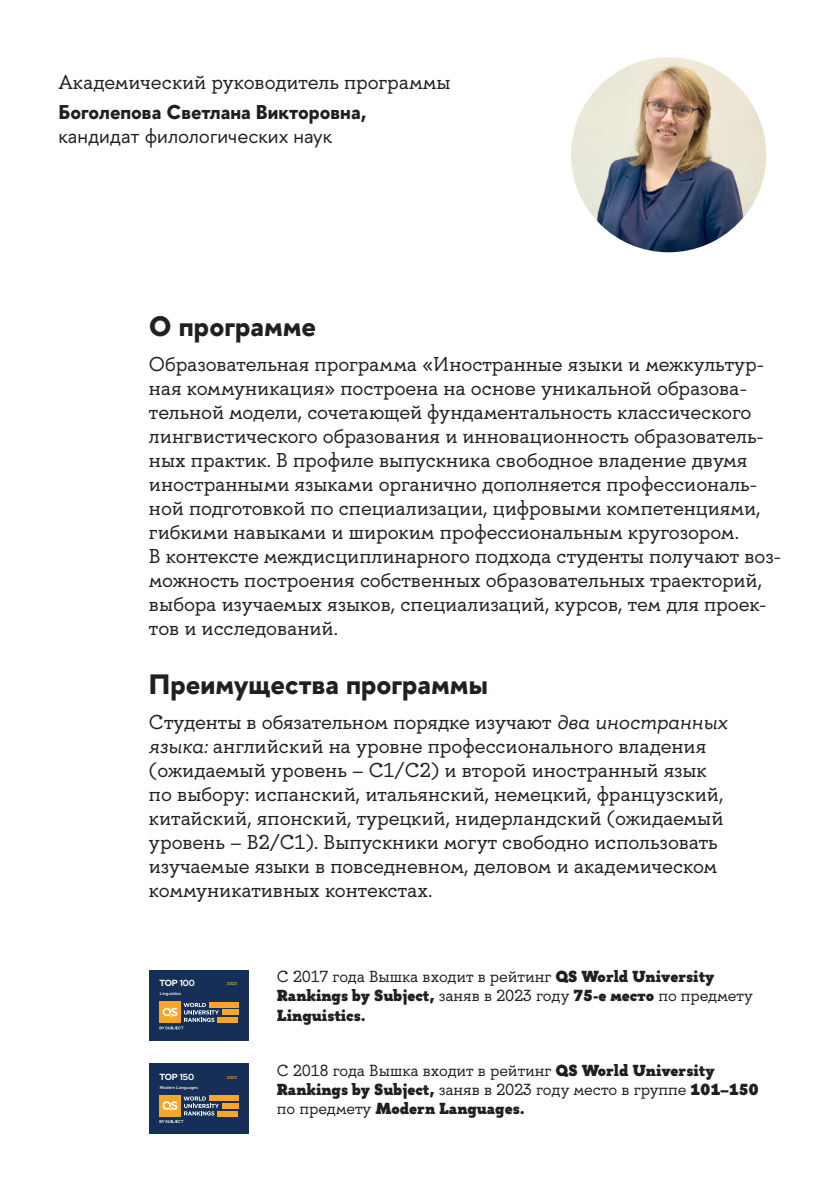
<style>
.page{position:relative;width:840px;height:1191px;background:#fff}
.page>*{position:absolute;margin:0;border:0;box-sizing:border-box;transform-origin:0 0}
.Заголовок{font:700 28px "HSE Sans";color:#231f20}
.Текст{font:20px/24px "HSE Slab";color:#231f20}
.t1{font:700 20px/24px "HSE Sans";color:#231f20}
.текст_рейтинг{font:16px/19.2px "HSE Slab";color:#231f20}
.текст_рейтинг-2{font:900 16px/19.2px "HSE Slab";color:#231f20}
.t2{font:700 8.8px "Red Hat Display";color:#fff}
.t3{font:500 4.2px "Red Hat Text";color:#fff}
.t4{font:500 4.2px "Red Hat Text";color:#fbb131}
.s1{font-weight:400}
.s2{font-style:italic}
.s3{font-weight:900}
</style>
<div class="page">
<img style="left:570px;top:57px;width:195px;height:195px;border-radius:97px">
<div style="left:149px;top:970px;width:99px;height:70px;background:#162f57"></div>
<div style="left:209px;top:1002px;width:29px;height:5px;background:#f9a527"></div>
<div style="left:222px;top:1009px;width:16px;height:6px;background:#f9a527"></div>
<div style="left:217px;top:1017px;width:21px;height:6px;background:#f9a527"></div>
<svg style="left:159px;top:1002px;width:60px;height:27px"></svg>
<div style="left:149px;top:1063px;width:99px;height:71px;background:#162f57"></div>
<div style="left:159px;top:1095px;width:21px;height:21px;background:#f9a527"></div>
<div style="left:209px;top:1095px;width:29px;height:6px;background:#f9a527"></div>
<div style="left:222px;top:1103px;width:16px;height:5px;background:#f9a527"></div>
<div style="left:217px;top:1110px;width:21px;height:6px;background:#f9a527"></div>
<svg style="left:159px;top:1096px;width:60px;height:27px"></svg>
<p class="Текст" style="left:58px;top:70px;width:393px">Академический руководитель программы</p>
<p class="t1" style="left:58px;top:100px;width:309px">Боголепова Светлана Викторовна, <span class="s1">кандидат филологических наук</span></p>
<p class="Заголовок" style="left:149px;top:307px;width:168px">О программе</p>
<p class="Текст" style="left:149px;top:352px;width:633px">Образовательная программа «Иностранные языки и межкультур&shy;ная коммуникация» построена на основе уникальной образова&shy;тельной модели, сочетающей фундаментальность классического лингвистического образования и инновационность образователь&shy;ных практик. В профиле выпускника свободное владение двумя иностранными языками органично дополняется профессиональ&shy;ной подготовкой по специализации, цифровыми компетенциями, гибкими навыками и широким профессиональным кругозором.<br>В контексте междисциплинарного подхода студенты получают воз&shy;можность построения собственных образовательных траекторий, выбора изучаемых языков, специализаций, курсов, тем для проек&shy;тов и исследований.</p>
<p class="Заголовок" style="left:149px;top:665px;width:340px">Преимущества программы</p>
<p class="Текст" style="left:149px;top:710px;width:580px">Студенты в обязательном порядке изучают <span class="s2">два иностранных языка:</span> английский на уровне профессионального владения (ожидаемый уровень – С1/С2) и второй иностранный язык по выбору: испанский, итальянский, немецкий, французский, китайский, японский, турецкий, нидерландский (ожидаемый уровень – B2/С1). Выпускники могут свободно использовать изучаемые языки в повседневном, деловом и академическом коммуникативных контекстах.</p>
<p class="t2" style="left:159px;top:977px;width:37px">TOP 100</p>
<p class="t3" style="left:160px;top:990px;width:23px">Linguistics</p>
<p class="t4" style="left:227px;top:981px;width:12px">2023</p>
<p class="t2" style="left:159px;top:1070px;width:36px">TOP 150</p>
<p class="t3" style="left:160px;top:1084px;width:40px">Modern Languages</p>
<p class="t4" style="left:227px;top:1074px;width:12px">2023</p>
<p class="текст_рейтинг-2" style="left:277px;top:967px;width:477px"><span class="s1">С 2017 года Вышка входит в рейтинг</span> QS World University<br>Rankings by Subject, <span class="s1">заняв в 2023 году</span> 75-е место <span class="s1">по предмету<br></span>Linguistics.</p>
<p class="текст_рейтинг" style="left:277px;top:1061px;width:483px">С 2018 года Вышка входит в рейтинг <span class="s3">QS World University<br>Rankings by Subject,</span> заняв в 2023 году место в группе <span class="s3">101–150 </span>по предмету <span class="s3">Modern Languages.</span></p>
</div>
